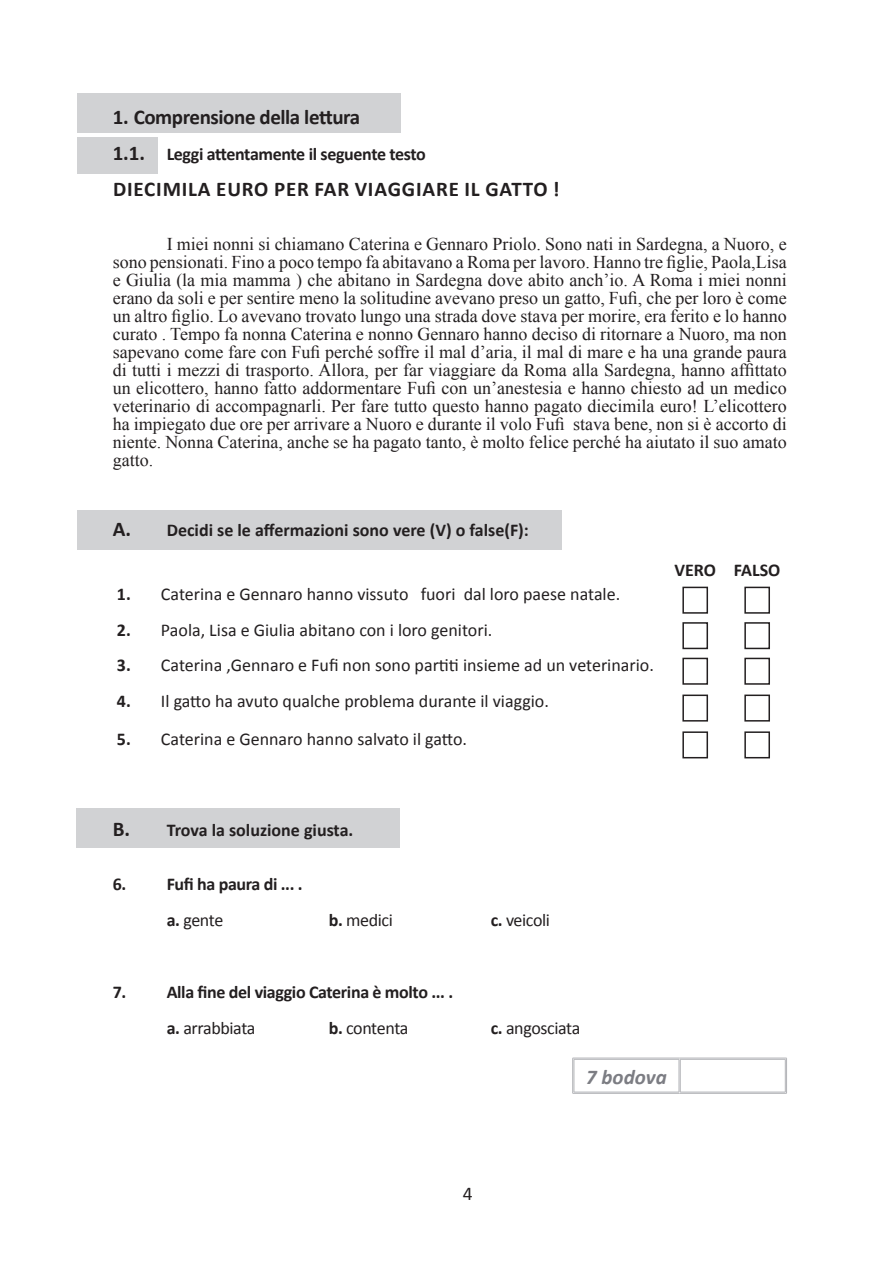
<style>
.page{position:relative;width:893px;height:1263px;background:#fff}
.page>*{position:absolute;margin:0;border:0;box-sizing:border-box;transform-origin:0 0}
.t1{font:700 21px "Calibri";letter-spacing:.025em;color:#231f20}
.t2{font:700 21px "Calibri";letter-spacing:-.02em;color:#231f20}
.t3{font:italic 700 21px "Calibri";color:#7c7d83}
.t4{font:19.5px "Calibri";color:#231f20}
.t5{font:18px/18px "Times New Roman";color:#231f20;text-align:justify}
.t6{font:18px "Calibri";color:#231f20}
.t7{font:700 18px/36px "Calibri";letter-spacing:-.02em;color:#231f20}
.t8{font:700 18px "Calibri";color:#231f20}
.t9{font:18px "Calibri";letter-spacing:-.02em;color:#231f20}
.t10{font:18px "Calibri";letter-spacing:-.03em;color:#231f20}
.s1{font-size:21px}
.s2{font-weight:700}
.s3{font-weight:400}
</style>
<div class="page">
<div style="left:77px;top:510px;width:484px;height:39px;background:#d1d2d4"></div>
<div style="left:77px;top:808px;width:323px;height:40px;background:#d1d2d4"></div>
<div style="left:77px;top:93px;width:324px;height:40px;background:#d1d2d4"></div>
<div style="left:77px;top:137px;width:81px;height:37px;background:#d1d2d4"></div>
<div style="left:682px;top:587px;width:26px;height:27px;border:2px solid #231f20"></div>
<div style="left:744px;top:587px;width:26px;height:27px;border:2px solid #231f20"></div>
<div style="left:682px;top:622px;width:26px;height:27px;border:2px solid #231f20"></div>
<div style="left:744px;top:622px;width:26px;height:27px;border:2px solid #231f20"></div>
<div style="left:682px;top:658px;width:26px;height:27px;border:2px solid #231f20"></div>
<div style="left:744px;top:658px;width:26px;height:27px;border:2px solid #231f20"></div>
<div style="left:682px;top:694px;width:26px;height:27px;border:2px solid #231f20"></div>
<div style="left:744px;top:694px;width:26px;height:27px;border:2px solid #231f20"></div>
<div style="left:682px;top:731px;width:26px;height:27px;border:2px solid #231f20"></div>
<div style="left:744px;top:731px;width:26px;height:27px;border:2px solid #231f20"></div>
<hr style="left:573px;top:1058px;width:107px;height:1px;background:#b2b3b7">
<hr style="left:574px;top:1059px;width:105px;height:1px;background:#b2b3b7">
<hr style="left:572px;top:1058px;width:1px;height:35px;background:#b2b3b7">
<hr style="left:574px;top:1059px;width:1px;height:33px;background:#b2b3b7">
<hr style="left:680px;top:1058px;width:107px;height:1px;background:#b2b3b7">
<hr style="left:680px;top:1059px;width:105px;height:1px;background:#b2b3b7">
<hr style="left:679px;top:1059px;width:1px;height:33px;background:#b2b3b7">
<hr style="left:680px;top:1059px;width:1px;height:33px;background:#b2b3b7">
<hr style="left:785px;top:1059px;width:1px;height:33px;background:#b2b3b7">
<hr style="left:786px;top:1058px;width:1px;height:35px;background:#b2b3b7">
<hr style="left:574px;top:1092px;width:105px;height:1px;background:#b2b3b7">
<hr style="left:573px;top:1093px;width:107px;height:1px;background:#b2b3b7">
<hr style="left:680px;top:1092px;width:105px;height:1px;background:#b2b3b7">
<hr style="left:680px;top:1093px;width:107px;height:1px;background:#b2b3b7">
<p class="t2" style="left:113px;top:103px;width:249px">1. Comprensione della lettura</p>
<p class="t7" style="left:113px;top:136px;width:315px"><span class="s1">1.1.</span> Leggi attentamente il seguente testo</p>
<p class="t1" style="left:113px;top:175px;width:448px">DIECIMILA EURO PER FAR VIAGGIARE IL GATTO !</p>
<p class="t5" style="left:113px;top:234px;width:675px;text-indent:54px">I miei nonni si chiamano Caterina e Gennaro Priolo. Sono nati in Sardegna, a Nuoro, e sono pensionati. Fino a poco tempo fa abitavano a Roma per lavoro. Hanno tre figlie, Paola,Lisa e Giulia (la mia mamma ) che abitano in Sardegna dove abito anch’io. A Roma i miei nonni erano da soli e per sentire meno la solitudine avevano preso un gatto, Fufi, che per loro è come un altro figlio. Lo avevano trovato lungo una strada dove stava per morire, era ferito e lo hanno curato . Tempo fa nonna Caterina e nonno Gennaro hanno deciso di ritornare a Nuoro, ma non sapevano come fare con Fufi perché soffre il mal d’aria, il mal di mare e ha una grande paura di tutti i mezzi di trasporto. Allora, per far viaggiare da Roma alla Sardegna, hanno affittato un elicottero, hanno fatto addormentare Fufi con un’anestesia e hanno chiesto ad un medico veterinario di accompagnarli. Per fare tutto questo hanno pagato diecimila euro! L’elicottero ha impiegato due ore per arrivare a Nuoro e durante il volo Fufi stava bene, non si è accorto di niente. Nonna Caterina, anche se ha pagato tanto, è molto felice perché ha aiutato il suo amato gatto.</p>
<p class="t8" style="left:113px;top:518px;width:418px"><span class="s1">A.</span> Decidi se le affermazioni sono vere (V) o false(F):</p>
<p class="t6" style="left:117px;top:583px;width:505px"><span class="s2">1.</span> Caterina e Gennaro hanno vissuto fuori dal loro paese natale.</p>
<p class="t6" style="left:117px;top:618px;width:377px"><span class="s2">2.</span> Paola, Lisa e Giulia abitano con i loro genitori.</p>
<p class="t6" style="left:117px;top:654px;width:538px"><span class="s2">3.</span> Caterina ,Gennaro e Fufi non sono partiti insieme ad un veterinario.</p>
<p class="t6" style="left:117px;top:689px;width:434px"><span class="s2">4.</span> Il gatto ha avuto qualche problema durante il viaggio.</p>
<p class="t6" style="left:117px;top:727px;width:352px"><span class="s2">5.</span> Caterina e Gennaro hanno salvato il gatto.</p>
<p class="t8" style="left:674px;top:559px;width:107px">VERO FALSO</p>
<p class="t8" style="left:113px;top:818px;width:242px"><span class="s1">B.</span> Trova la soluzione giusta.</p>
<p class="t7" style="left:167px;top:866px;width:138px;text-indent:-54px">6. Fufi ha paura di ... . a. <span class="s3">gente</span></p>
<p class="t6" style="left:329px;top:908px;width:66px"><span class="s2">b.</span> medici</p>
<p class="t9" style="left:491px;top:908px;width:61px"><span class="s2">c.</span> veicoli</p>
<p class="t7" style="left:167px;top:974px;width:288px;text-indent:-54px">7. Alla fine del viaggio Caterina è molto ... . a. <span class="s3">arrabbiata</span></p>
<p class="t10" style="left:329px;top:1016px;width:81px"><span class="s2">b.</span> contenta</p>
<p class="t9" style="left:491px;top:1016px;width:91px"><span class="s2">c.</span> angosciata</p>
<p class="t3" style="left:586px;top:1063px;width:82px">7 bodova</p>
<p class="t4" style="left:463px;top:1181px;width:11px">4</p>
</div>
